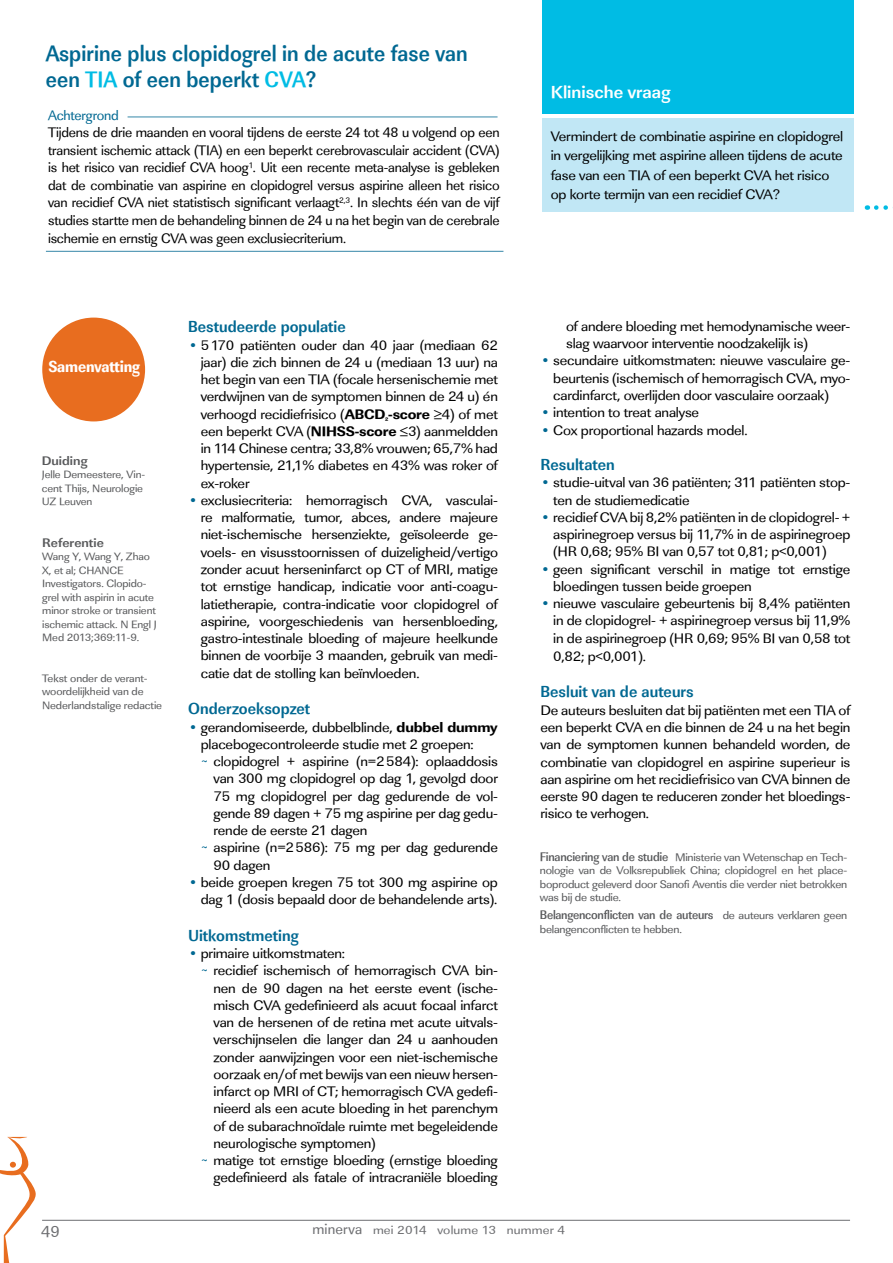
<style>
.page{position:relative;width:893px;height:1263px;background:#fff}
.page>*{position:absolute;margin:0;border:0;box-sizing:border-box;transform-origin:0 0}
.t1{font:700 23.1px/25.5px "Linear Std";letter-spacing:.005em;color:#006892;scale:.91 1}
.t2{font:700 18px "Linear Std";color:#fff}
.t3{font:700 16.5px "Linear Std Cd";color:#006892}
.t4{font:16.5px "Linear Std Nr Xbold";letter-spacing:-.01em;color:#fff}
.t5{font:16.5px "Linear Std";color:#6d6e71}
.t6{font:14.25px/17.2px "Linear Std";letter-spacing:-.015em;color:#000;text-align:justify;scale:1.05 1}
.t7{font:14.25px/17.5px "Linear Std";letter-spacing:-.015em;color:#000;text-align:justify}
.t8{font:14.25px "Linear Std";letter-spacing:-.015em;color:#006892}
.t9{font:500 12.9px "Linear Std Nr";letter-spacing:-.02em;color:#58595b;scale:1.05 1}
.t10{font:700 12.9px "Linear Std";color:#58595b;scale:1.05 1}
.t11{font:12.15px "Linear Std";letter-spacing:.01em;color:#6d6e71;scale:1.11 1}
.t12{font:11.4px/13.5px "Linear Std";letter-spacing:-.02em;color:#58595b;text-align:justify;scale:1.05 1}
.t13{font:11.1px/13.5px "Linear Std";letter-spacing:-.01em;color:#58595b;scale:1.05 1}
.t14{font:10.95px/13.5px "Linear Std";letter-spacing:-.01em;color:#58595b;scale:1.05 1}
.s1{color:#00bce4}
.s2{color:#006892}
.s3{font-family:"Linear Std Xbold"}
.s4{font-family:"Linear Std Nr";font-weight:500;font-size:12.9px}
.s5{font-family:"Linear Std";font-weight:400;font-size:11.4px}
.s6{font-size:15px}
</style>
<div class="page">
<hr style="left:42px;top:1220px;width:808px;height:1px;background:#6d6e71">
<svg style="left:0;top:1137px;width:36px;height:126px"></svg>
<div style="left:542px;top:118px;width:312px;height:93px;background:#c1e7f5"></div>
<hr style="left:128px;top:117px;width:370px;height:1px;background:#006892">
<hr style="left:46px;top:251px;width:457px;height:1px;background:#006892">
<div style="left:42px;top:318px;width:103px;height:103px;background:#e86d1f;border-radius:50%"></div>
<svg style="left:876px;top:205px;width:17px;height:5px"></svg>
<div style="left:542px;top:0;width:312px;height:113px;background:#00bce4"></div>
<h1 class="t1" style="left:46px;top:41px;width:465px">Aspirine plus clopidogrel in de acute fase van een <span class="s1">TIA</span> of een beperkt <span class="s1">CVA</span>?</h1>
<p class="t8" style="left:48px;top:107px;width:72px">Achtergrond</p>
<p class="t7" style="left:48px;top:124px;width:453px">Tijdens de drie maanden en vooral tijdens de eerste 24 tot 48 u volgend op een transient ischemic attack (TIA) en een beperkt cerebrovasculair accident (CVA) is het risico van recidief CVA hoog<sup>1</sup>. Uit een recente meta-analyse is gebleken dat de combinatie van aspirine en clopidogrel versus aspirine alleen het risico van recidief CVA niet statistisch significant verlaagt<sup>2,3</sup>. In slechts één van de vijf studies startte men de behandeling binnen de 24 u na het begin van de cerebrale ischemie en ernstig CVA was geen exclusiecriterium.</p>
<p class="t4" style="left:48px;top:357px;width:93px">Samenvatting</p>
<p class="t10" style="left:42px;top:452px;width:45px">Duiding</p>
<p class="t14" style="left:42px;top:468px;width:100px">Jelle Demeestere, Vin&shy;cent Thijs, Neurologie<br>UZ Leuven</p>
<p class="t10" style="left:42px;top:535px;width:60px">Referentie</p>
<p class="t14" style="left:42px;top:550px;width:111px">Wang Y, Wang Y, Zhao<br>X, et al; CHANCE<br>Investigators. Clopido&shy;grel with aspirin in acute minor stroke or transient ischemic attack. N Engl J<br>Med 2013;369:11-9.</p>
<p class="t13" style="left:42px;top:671px;width:116px">Tekst onder de verant&shy;woordelijkheid van de<br>Nederlandstalige redactie</p>
<p class="t3" style="left:188px;top:317px;width:159px">Bestudeerde populatie</p>
<p class="t6" style="left:201px;top:336px;width:285px;text-indent:-13px"><span class="s2">•</span> 5170 patiënten ouder dan 40 jaar (mediaan 62 jaar) die zich binnen de 24 u (mediaan 13 uur) na het begin van een TIA (focale hersenischemie met verdwijnen van de symptomen binnen de 24 u) én verhoogd recidiefrisico (<span class="s3">ABCD</span><sub>²</sub><span class="s3">-score</span> ≥4) of met een beperkt CVA (<span class="s3">NIHSS-score</span> ≤3) aanmeldden in 114 Chinese centra; 33,8% vrouwen; 65,7% had hypertensie, 21,1% diabetes en 43% was roker of ex-roker</p>
<p class="t6" style="left:201px;top:492px;width:285px;text-indent:-13px"><span class="s2">•</span> exclusiecriteria: hemorragisch CVA, vasculai&shy;re malformatie, tumor, abces, andere majeure niet-ischemische hersenziekte, geïsoleerde ge&shy;voels- en visusstoornissen of duizeligheid/vertigo zonder acuut herseninfarct op CT of MRI, matige tot ernstige handicap, indicatie voor anti-coagu&shy;latietherapie, contra-indicatie voor clopidogrel of aspirine, voorgeschiedenis van hersenbloeding, gastro-intestinale bloeding of majeure heelkunde binnen de voorbije 3 maanden, gebruik van medi&shy;catie dat de stolling kan beïnvloeden.</p>
<p class="t3" style="left:188px;top:699px;width:124px">Onderzoeksopzet</p>
<p class="t6" style="left:188px;top:718px;width:297px"><span class="s2">•</span> gerandomiseerde, dubbelblinde, <span class="s3">dubbel dummy</span></p>
<p class="t6" style="left:201px;top:735px;width:261px">placebogecontroleerde studie met 2 groepen:</p>
<p class="t6" style="left:201px;top:753px;width:285px"><span class="s2">~</span> clopidogrel + aspirine (n=2584): oplaaddosis</p>
<p class="t6" style="left:214px;top:770px;width:272px">van 300 mg clopidogrel op dag 1, gevolgd door</p>
<p class="t6" style="left:214px;top:787px;width:272px">75 mg clopidogrel per dag gedurende de vol-</p>
<p class="t6" style="left:214px;top:804px;width:272px">gende 89 dagen + 75 mg aspirine per dag gedu-</p>
<p class="t6" style="left:214px;top:822px;width:148px">rende de eerste 21 dagen</p>
<p class="t6" style="left:201px;top:839px;width:285px"><span class="s2">~</span> aspirine (n=2586): 75 mg per dag gedurende</p>
<p class="t6" style="left:214px;top:856px;width:56px">90 dagen</p>
<p class="t6" style="left:188px;top:874px;width:297px;text-align:right"><span class="s2">•</span> beide groepen kregen 75 tot 300 mg aspirine op dag 1 (dosis bepaald door de behandelende arts).</p>
<p class="t3" style="left:188px;top:925px;width:112px">Uitkomstmeting</p>
<p class="t6" style="left:188px;top:945px;width:151px"><span class="s2">•</span> primaire uitkomstmaten:</p>
<p class="t6" style="left:201px;top:962px;width:285px"><span class="s2">~</span> recidief ischemisch of hemorragisch CVA bin-</p>
<p class="t6" style="left:214px;top:979px;width:272px">nen de 90 dagen na het eerste event (ische-</p>
<p class="t6" style="left:214px;top:997px;width:272px">misch CVA gedefinieerd als acuut focaal infarct</p>
<p class="t6" style="left:214px;top:1014px;width:272px">van de hersenen of de retina met acute uitvals-</p>
<p class="t6" style="left:214px;top:1031px;width:272px">verschijnselen die langer dan 24 u aanhouden</p>
<p class="t6" style="left:214px;top:1048px;width:272px">zonder aanwijzingen voor een niet-ischemische</p>
<p class="t6" style="left:214px;top:1066px;width:272px">oorzaak en/of met bewijs van een nieuw hersen-</p>
<p class="t6" style="left:214px;top:1083px;width:272px">infarct op MRI of CT; hemorragisch CVA gedefi-</p>
<p class="t6" style="left:214px;top:1100px;width:272px">nieerd als een acute bloeding in het parenchym</p>
<p class="t6" style="left:214px;top:1117px;width:272px">of de subarachnoïdale ruimte met begeleidende</p>
<p class="t6" style="left:214px;top:1135px;width:156px">neurologische symptomen)</p>
<p class="t6" style="left:201px;top:1152px;width:285px"><span class="s2">~</span> matige tot ernstige bloeding (ernstige bloeding</p>
<p class="t6" style="left:214px;top:1169px;width:272px">gedefinieerd als fatale of intracraniële bloeding</p>
<p class="t2" style="left:551px;top:81px;width:121px">Klinische vraag</p>
<p class="t6" style="left:551px;top:126px;width:280px;line-height:19.5px;text-align:left">Vermindert de combinatie aspirine en clopidogrel in vergelijking met aspirine alleen tijdens de acute fase van een TIA of een beperkt CVA het risico op korte termijn van een recidief CVA?</p>
<p class="t6" style="left:566px;top:318px;width:272px">of andere bloeding met hemodynamische weer&shy;slag waarvoor interventie noodzakelijk is)</p>
<p class="t6" style="left:553px;top:352px;width:285px;text-indent:-13px"><span class="s2">•</span> secundaire uitkomstmaten: nieuwe vasculaire ge&shy;beurtenis (ischemisch of hemorragisch CVA, myo&shy;cardinfarct, overlijden door vasculaire oorzaak)</p>
<p class="t6" style="left:540px;top:404px;width:153px"><span class="s2">•</span> intention to treat analyse</p>
<p class="t6" style="left:540px;top:422px;width:199px"><span class="s2">•</span> Cox proportional hazards model.</p>
<p class="t3" style="left:540px;top:455px;width:76px">Resultaten</p>
<p class="t6" style="left:553px;top:474px;width:285px;text-indent:-13px"><span class="s2">•</span> studie-uitval van 36 patiënten; 311 patiënten stop&shy;ten de studiemedicatie</p>
<p class="t6" style="left:553px;top:509px;width:285px;text-indent:-13px"><span class="s2">•</span> recidief CVA bij 8,2% patiënten in de clopidogrel- + aspirinegroep versus bij 11,7% in de aspirinegroep (HR 0,68; 95% BI van 0,57 tot 0,81; p&lt;0,001)</p>
<p class="t6" style="left:553px;top:560px;width:285px;text-indent:-13px"><span class="s2">•</span> geen significant verschil in matige tot ernstige bloedingen tussen beide groepen</p>
<p class="t6" style="left:553px;top:595px;width:285px;text-indent:-13px"><span class="s2">•</span> nieuwe vasculaire gebeurtenis bij 8,4% patiënten in de clopidogrel- + aspirinegroep versus bij 11,9% in de aspirinegroep (HR 0,69; 95% BI van 0,58 tot 0,82; p&lt;0,001).</p>
<p class="t3" style="left:540px;top:682px;width:155px">Besluit van de auteurs</p>
<p class="t6" style="left:540px;top:701px;width:297px">De auteurs besluiten dat bij patiënten met een TIA of een beperkt CVA en die binnen de 24 u na het begin van de symptomen kunnen behandeld worden, de combinatie van clopidogrel en aspirine superieur is aan aspirine om het recidiefrisico van CVA binnen de eerste 90 dagen te reduceren zonder het bloedings&shy;risico te verhogen.</p>
<p class="t12" style="left:540px;top:850px;width:294px"><span class="s4">Financiering van de studie</span> Ministerie van Wetenschap en Tech&shy;nologie van de Volksrepubliek China; clopidogrel en het place&shy;boproduct geleverd door Sanofi Aventis die verder niet betrokken was bij de studie.</p>
<p class="t9" style="left:540px;top:907px;width:294px">Belangenconflicten van de auteurs <span class="s5">de auteurs verklaren geen</span></p>
<p class="t12" style="left:540px;top:922px;width:137px">belangenconflicten te hebben.</p>
<p class="t5" style="left:41px;top:1222px;width:20px">49</p>
<p class="t11" style="left:312px;top:1223px;width:229px"><span class="s6">minerva</span> mei 2014 volume 13 nummer 4</p>
</div>
